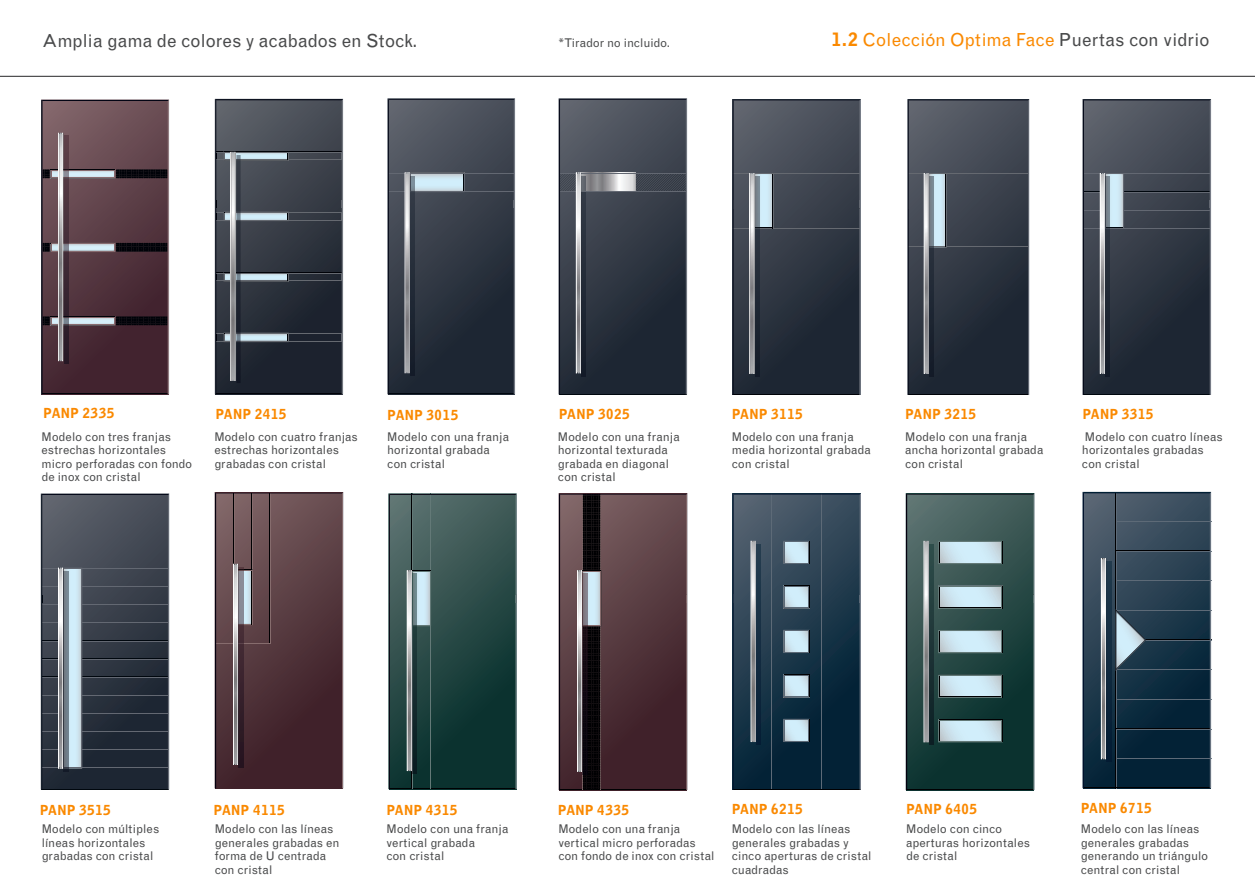
<style>
.page{position:relative;width:1255px;height:893px;background:#fff}
.page>*{position:absolute;margin:0;border:0;box-sizing:border-box;transform-origin:0 0}
.t1{font:18px "Grotesque MT Std";color:#fa8900}
.t2{font:18px "Grotesque MT Std";letter-spacing:-.005em;color:#494a4b}
.t3{font:900 13.5px "Grotesque MT Std";color:#fa8900}
.t4{font:12px/13.5px "Grotesque MT Std";letter-spacing:-.005em;color:#494a4b}
.s1{font-weight:900}
.s2{color:#494a4b}
</style>
<div class="page">
<hr style="left:0;top:76px;width:1255px;height:1px;background:#3e3e3f">
<hr style="left:215px;top:394px;width:127px;height:1px;background:#000208">
<svg style="left:215px;top:99px;width:128px;height:295px;background:#3f454e"></svg>
<hr style="left:388px;top:394px;width:126px;height:1px;background:#00070e">
<svg style="left:387px;top:98px;width:128px;height:296px;background:#3a414d"></svg>
<div style="left:405px;top:173px;width:4px;height:200px;border:1px solid #fff"></div>
<hr style="left:559px;top:394px;width:127px;height:1px;background:#00070e">
<svg style="left:558px;top:98px;width:129px;height:296px;background:#39404b"></svg>
<svg style="left:578px;top:175px;width:1px;height:196px"></svg>
<div style="left:576px;top:173px;width:5px;height:200px;border:1px solid #fff"></div>
<svg style="left:732px;top:99px;width:128px;height:296px;background:#383f4b"></svg>
<svg style="left:751px;top:175px;width:1px;height:197px"></svg>
<div style="left:749px;top:173px;width:5px;height:201px;border:1px solid #fff"></div>
<svg style="left:755px;top:177px;width:4px;height:199px"></svg>
<svg style="left:907px;top:99px;width:122px;height:296px;background:#3a414c"></svg>
<div style="left:924px;top:173px;width:4px;height:201px;border:1px solid #fff"></div>
<svg style="left:929px;top:177px;width:4px;height:199px"></svg>
<svg style="left:1082px;top:99px;width:129px;height:296px;background:#38404b"></svg>
<div style="left:1100px;top:173px;width:4px;height:201px;border:1px solid #fff"></div>
<svg style="left:1105px;top:177px;width:5px;height:199px"></svg>
<hr style="left:42px;top:789px;width:127px;height:1px;background:#00070e">
<svg style="left:41px;top:494px;width:128px;height:295px;background:#404954"></svg>
<svg style="left:60px;top:570px;width:1px;height:196px"></svg>
<div style="left:58px;top:568px;width:5px;height:200px;border:1px solid #fff"></div>
<svg style="left:64px;top:571px;width:4px;height:200px"></svg>
<svg style="left:388px;top:493px;width:129px;height:296px;background:#2d4d4b"></svg>
<svg style="left:409px;top:573px;width:1px;height:196px"></svg>
<div style="left:407px;top:571px;width:5px;height:200px;border:1px solid #fff"></div>
<svg style="left:412px;top:574px;width:5px;height:200px"></svg>
<svg style="left:732px;top:493px;width:129px;height:297px;background:#304859"></svg>
<svg style="left:905px;top:493px;width:129px;height:297px;background:#4b6868"></svg>
<svg style="left:1082px;top:492px;width:129px;height:296px;background:#284051"></svg>
<hr style="left:42px;top:394px;width:126px;height:1px;background:#000208">
<svg style="left:41px;top:100px;width:128px;height:294px;background:#573d46"></svg>
<svg style="left:60px;top:135px;width:1px;height:224px"></svg>
<div style="left:58px;top:133px;width:5px;height:228px;border:1px solid #fff"></div>
<svg style="left:64px;top:136px;width:4px;height:227px"></svg>
<svg style="left:215px;top:492px;width:128px;height:296px;background:#563a40"></svg>
<svg style="left:235px;top:566px;width:1px;height:197px"></svg>
<div style="left:233px;top:564px;width:5px;height:201px;border:1px solid #fff"></div>
<svg style="left:239px;top:567px;width:4px;height:200px"></svg>
<svg style="left:558px;top:493px;width:129px;height:297px;background:#533a40"></svg>
<svg style="left:579px;top:573px;width:1px;height:197px"></svg>
<div style="left:577px;top:571px;width:5px;height:201px;border:1px solid #fff"></div>
<svg style="left:583px;top:574px;width:4px;height:200px"></svg>
<h1 class="t2" style="left:42px;top:30px;width:377px">Amplia gama de colores y acabados en Stock.</h1>
<p class="t4" style="left:558px;top:36px;width:113px">*Tirador no incluido.</p>
<h1 class="t1" style="left:830px;top:29px;width:380px"><span class="s1">1.2</span> Colección Optima Face <span class="s2">Puertas con vidrio</span></h1>
<p class="t3" style="left:43px;top:405px;width:73px">PANP 2335</p>
<p class="t3" style="left:215px;top:406px;width:73px">PANP 2415</p>
<p class="t3" style="left:387px;top:406px;width:73px">PANP 3015</p>
<p class="t3" style="left:559px;top:406px;width:73px">PANP 3025</p>
<p class="t3" style="left:732px;top:406px;width:73px">PANP 3115</p>
<p class="t3" style="left:905px;top:406px;width:73px">PANP 3215</p>
<p class="t3" style="left:1082px;top:406px;width:73px">PANP 3315</p>
<p class="t4" style="left:42px;top:430px;width:152px">Modelo con tres franjas estrechas horizontales micro perforadas con fondo de inox con cristal</p>
<p class="t4" style="left:214px;top:430px;width:145px">Modelo con cuatro franjas estrechas horizontales grabadas con cristal</p>
<p class="t4" style="left:387px;top:430px;width:123px">Modelo con una franja horizontal grabada con cristal</p>
<p class="t4" style="left:558px;top:430px;width:123px">Modelo con una franja horizontal texturada grabada en diagonal con cristal</p>
<p class="t4" style="left:732px;top:430px;width:140px">Modelo con una franja media horizontal grabada con cristal</p>
<p class="t4" style="left:905px;top:430px;width:140px">Modelo con una franja ancha horizontal grabada con cristal</p>
<p class="t4" style="left:1082px;top:430px;width:142px">Modelo con cuatro líneas horizontales grabadas con cristal</p>
<p class="t3" style="left:40px;top:802px;width:73px">PANP 3515</p>
<p class="t3" style="left:214px;top:802px;width:73px">PANP 4115</p>
<p class="t3" style="left:386px;top:802px;width:73px">PANP 4315</p>
<p class="t3" style="left:558px;top:802px;width:73px">PANP 4335</p>
<p class="t3" style="left:732px;top:801px;width:73px">PANP 6215</p>
<p class="t3" style="left:906px;top:801px;width:73px">PANP 6405</p>
<p class="t3" style="left:1080px;top:800px;width:73px">PANP 6715</p>
<p class="t4" style="left:42px;top:822px;width:119px">Modelo con múltiples líneas horizontales grabadas con cristal</p>
<p class="t4" style="left:215px;top:822px;width:126px">Modelo con las líneas generales grabadas en forma de U centrada con cristal</p>
<p class="t4" style="left:386px;top:822px;width:123px">Modelo con una franja vertical grabada<br>con cristal</p>
<p class="t4" style="left:558px;top:822px;width:158px">Modelo con una franja vertical micro perforadas con fondo de inox con cristal</p>
<p class="t4" style="left:732px;top:822px;width:141px">Modelo con las líneas generales grabadas y cinco aperturas de cristal cuadradas</p>
<p class="t4" style="left:906px;top:822px;width:125px">Modelo con cinco aperturas horizontales de cristal</p>
<p class="t4" style="left:1080px;top:822px;width:129px">Modelo con las líneas generales grabadas generando un triángulo central con cristal</p>
</div>
